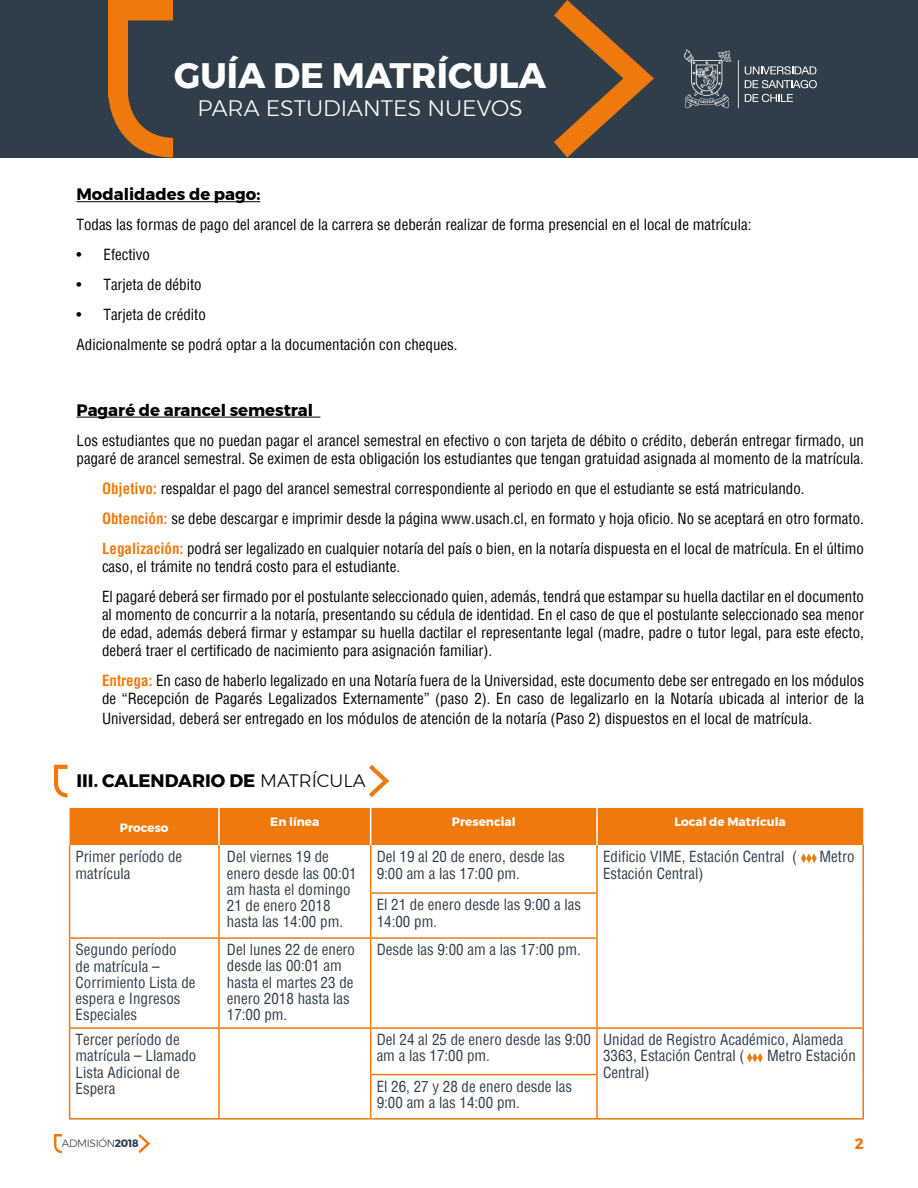
<style>
.page{position:relative;width:918px;height:1188px;background:#fff}
.page>*{position:absolute;margin:0;border:0;box-sizing:border-box;transform-origin:0 0}
.t1{font:700 35.25px "Montserrat";color:#fff}
.t2{font:300 22.35px "Montserrat";color:#fff}
.t3{font:700 18px "Montserrat";color:#000}
.t4{font:700 16.5px "Montserrat";color:#000}
.t5{font:condensed 15px/30px "Helvetica";color:#000}
.t6{font:condensed 15px/16.2px "Helvetica";color:#303e49}
.t7{font:700 15px "Montserrat";color:#ef790c}
.t8{font:700 12px "Montserrat";color:#fff}
.t9{font:300 10.65px "Montserrat";letter-spacing:-.03em;color:#303e49}
.s1{font-weight:700;color:#ef790c}
.s2{font-weight:300}
.s3{font-weight:700}
</style>
<div class="page">
<svg style="left:54px;top:1134px;width:8px;height:19px"></svg>
<svg style="left:138px;top:1134px;width:12px;height:19px"></svg>
<div style="left:0;top:0;width:918px;height:158px;background:#303e49"></div>
<svg style="left:108px;top:0;width:65px;height:158px"></svg>
<svg style="left:554px;top:0;width:100px;height:158px"></svg>
<svg style="left:745px;top:66px;width:72px;height:22px"></svg>
<svg style="left:745px;top:94px;width:48px;height:8px"></svg>
<hr style="left:738px;top:60px;width:1px;height:48px;background:#fff">
<svg style="left:684px;top:49px;width:47px;height:59px"></svg>
<hr style="left:76px;top:201px;width:184px;height:1px;background:#000">
<hr style="left:76px;top:417px;width:244px;height:1px;background:#000">
<svg style="left:54px;top:765px;width:14px;height:32px"></svg>
<svg style="left:369px;top:765px;width:20px;height:32px"></svg>
<div style="left:70px;top:808px;width:793px;height:37px;background:#ef790c"></div>
<hr style="left:218px;top:808px;width:2px;height:37px;background:#fff">
<hr style="left:370px;top:808px;width:1px;height:37px;background:#fff">
<hr style="left:596px;top:808px;width:2px;height:37px;background:#fff">
<hr style="left:69px;top:845px;width:1px;height:48px;background:#ef790c">
<hr style="left:218px;top:845px;width:2px;height:48px;background:#ef790c">
<hr style="left:69px;top:893px;width:1px;height:44px;background:#ef790c">
<hr style="left:218px;top:893px;width:2px;height:44px;background:#ef790c">
<hr style="left:370px;top:845px;width:1px;height:47px;background:#ef790c">
<hr style="left:596px;top:845px;width:2px;height:47px;background:#ef790c">
<hr style="left:862px;top:845px;width:2px;height:48px;background:#ef790c">
<hr style="left:862px;top:893px;width:2px;height:45px;background:#ef790c">
<hr style="left:862px;top:938px;width:2px;height:89px;background:#ef790c">
<hr style="left:370px;top:892px;width:228px;height:2px;background:#ef790c">
<hr style="left:370px;top:894px;width:1px;height:43px;background:#ef790c">
<hr style="left:596px;top:894px;width:2px;height:43px;background:#ef790c">
<hr style="left:69px;top:937px;width:150px;height:2px;background:#ef790c">
<hr style="left:69px;top:939px;width:1px;height:88px;background:#ef790c">
<hr style="left:219px;top:937px;width:152px;height:2px;background:#ef790c">
<hr style="left:218px;top:939px;width:2px;height:88px;background:#ef790c">
<hr style="left:371px;top:937px;width:227px;height:2px;background:#ef790c">
<hr style="left:370px;top:939px;width:1px;height:88px;background:#ef790c">
<hr style="left:596px;top:939px;width:2px;height:88px;background:#ef790c">
<hr style="left:69px;top:1027px;width:150px;height:2px;background:#ef790c">
<hr style="left:69px;top:1029px;width:1px;height:46px;background:#ef790c">
<hr style="left:219px;top:1027px;width:152px;height:2px;background:#ef790c">
<hr style="left:218px;top:1029px;width:2px;height:46px;background:#ef790c">
<hr style="left:69px;top:1075px;width:1px;height:43px;background:#ef790c">
<hr style="left:218px;top:1075px;width:2px;height:43px;background:#ef790c">
<hr style="left:69px;top:1118px;width:150px;height:2px;background:#ef790c">
<hr style="left:219px;top:1118px;width:152px;height:2px;background:#ef790c">
<hr style="left:371px;top:1027px;width:226px;height:2px;background:#ef790c">
<hr style="left:370px;top:1029px;width:1px;height:45px;background:#ef790c">
<hr style="left:597px;top:1027px;width:267px;height:2px;background:#ef790c">
<hr style="left:596px;top:1029px;width:2px;height:45px;background:#ef790c">
<hr style="left:862px;top:1029px;width:2px;height:46px;background:#ef790c">
<hr style="left:862px;top:1075px;width:2px;height:43px;background:#ef790c">
<hr style="left:597px;top:1118px;width:267px;height:2px;background:#ef790c">
<hr style="left:370px;top:1074px;width:228px;height:1px;background:#ef790c">
<hr style="left:370px;top:1075px;width:1px;height:43px;background:#ef790c">
<hr style="left:596px;top:1075px;width:2px;height:43px;background:#ef790c">
<hr style="left:371px;top:1118px;width:226px;height:2px;background:#ef790c">
<svg style="left:801px;top:853px;width:16px;height:10px"></svg>
<svg style="left:747px;top:1053px;width:16px;height:10px"></svg>
<h1 class="t1" style="left:174px;top:47px;width:374px">GUÍA DE MATRÍCULA</h1>
<h2 class="t2" style="left:198px;top:91px;width:327px">PARA ESTUDIANTES NUEVOS</h2>
<p class="t4" style="left:76px;top:181px;width:185px">Modalidades de pago:</p>
<p class="t5" style="left:76px;top:210px;width:677px">Todas las formas de pago del arancel de la carrera se deberán realizar de forma presencial en el local de matrícula:</p>
<p class="t5" style="left:76px;top:240px;width:75px">• Efectivo</p>
<p class="t5" style="left:76px;top:270px;width:127px">• Tarjeta de débito</p>
<p class="t5" style="left:76px;top:300px;width:383px">• Tarjeta de crédito<br>Adicionalmente se podrá optar a la documentación con cheques.</p>
<p class="t4" style="left:76px;top:397px;width:238px">Pagaré de arancel semestral</p>
<p class="t5" style="left:76px;top:431px;width:789px;line-height:18px">Los estudiantes que no puedan pagar el arancel semestral en efectivo o con tarjeta de débito o crédito, deberán entregar firmado, un pagaré de arancel semestral. Se eximen de esta obligación los estudiantes que tengan gratuidad asignada al momento de la matrícula.</p>
<p class="t5" style="left:102px;top:473px;width:764px"><span class="s1">Objetivo:</span> respaldar el pago del arancel semestral correspondiente al periodo en que el estudiante se está matriculando.<br><span class="s1">Obtención:</span> se debe descargar e imprimir desde la página www.usach.cl, en formato y hoja oficio. No se aceptará en otro formato.<br><span class="s1">Legalización:</span> podrá ser legalizado en cualquier notaría del país o bien, en la notaría dispuesta en el local de matrícula. En el último</p>
<p class="t5" style="left:102px;top:551px;width:764px">caso, el trámite no tendrá costo para el estudiante.<br>El pagaré deberá ser firmado por el postulante seleccionado quien, además, tendrá que estampar su huella dactilar en el documento</p>
<p class="t5" style="left:102px;top:605px;width:764px;line-height:18px;text-align:justify">al momento de concurrir a la notaría, presentando su cédula de identidad. En el caso de que el postulante seleccionado sea menor de edad, además deberá firmar y estampar su huella dactilar el representante legal (madre, padre o tutor legal, para este efecto, deberá traer el certificado de nacimiento para asignación familiar).</p>
<p class="t5" style="left:102px;top:671px;width:764px;line-height:18px"><span class="s1">Entrega:</span> En caso de haberlo legalizado en una Notaría fuera de la Universidad, este documento debe ser entregado en los módulos de “Recepción de Pagarés Legalizados Externamente” (paso 2). En caso de legalizarlo en la Notaría ubicada al interior de la</p>
<p class="t5" style="left:102px;top:703px;width:712px">Universidad, deberá ser entregado en los módulos de atención de la notaría (Paso 2) dispuestos en el local de matrícula.</p>
<p class="t3" style="left:76px;top:766px;width:291px">III. CALENDARIO DE <span class="s2">MATRÍCULA</span></p>
<p class="t8" style="left:120px;top:818px;width:50px">Proceso</p>
<p class="t8" style="left:270px;top:812px;width:51px">En línea</p>
<p class="t8" style="left:452px;top:812px;width:65px">Presencial</p>
<p class="t8" style="left:674px;top:812px;width:113px">Local de Matrícula</p>
<p class="t6" style="left:76px;top:849px;width:108px">Primer período de matrícula</p>
<p class="t6" style="left:227px;top:849px;width:131px">Del viernes 19 de enero desde las 00:01 am hasta el domingo<br>21 de enero 2018 hasta las 14:00 pm.</p>
<p class="t6" style="left:377px;top:849px;width:190px">Del 19 al 20 de enero, desde las<br>9:00 am a las 17:00 pm.</p>
<p class="t6" style="left:603px;top:849px;width:196px">Edificio VIME, Estación Central (</p>
<p class="t6" style="left:820px;top:849px;width:36px">Metro</p>
<p class="t6" style="left:603px;top:865px;width:102px">Estación Central)</p>
<p class="t6" style="left:377px;top:897px;width:206px">El 21 de enero desde las 9:00 a las<br>14:00 pm.</p>
<p class="t6" style="left:76px;top:942px;width:121px">Segundo período<br>de matrícula –<br>Corrimiento Lista de espera e Ingresos<br>Especiales</p>
<p class="t6" style="left:227px;top:942px;width:130px">Del lunes 22 de enero desde las 00:01 am hasta el martes 23 de enero 2018 hasta las<br>17:00 pm.</p>
<p class="t6" style="left:377px;top:942px;width:206px">Desde las 9:00 am a las 17:00 pm.</p>
<p class="t6" style="left:76px;top:1032px;width:122px">Tercer período de matrícula – Llamado<br>Lista Adicional de<br>Espera</p>
<p class="t6" style="left:377px;top:1032px;width:216px">Del 24 al 25 de enero desde las 9:00 am a las 17:00 pm.</p>
<p class="t6" style="left:603px;top:1032px;width:242px">Unidad de Registro Académico, Alameda<br>3363, Estación Central (</p>
<p class="t6" style="left:767px;top:1048px;width:90px">Metro Estación</p>
<p class="t6" style="left:603px;top:1064px;width:48px">Central)</p>
<p class="t6" style="left:377px;top:1078px;width:197px">El 26, 27 y 28 de enero desde las<br>9:00 am a las 14:00 pm.</p>
<p class="t9" style="left:62px;top:1135px;width:78px">ADMISIÓN<span class="s3">2018</span></p>
<p class="t7" style="left:855px;top:1131px;width:11px">2</p>
</div>
